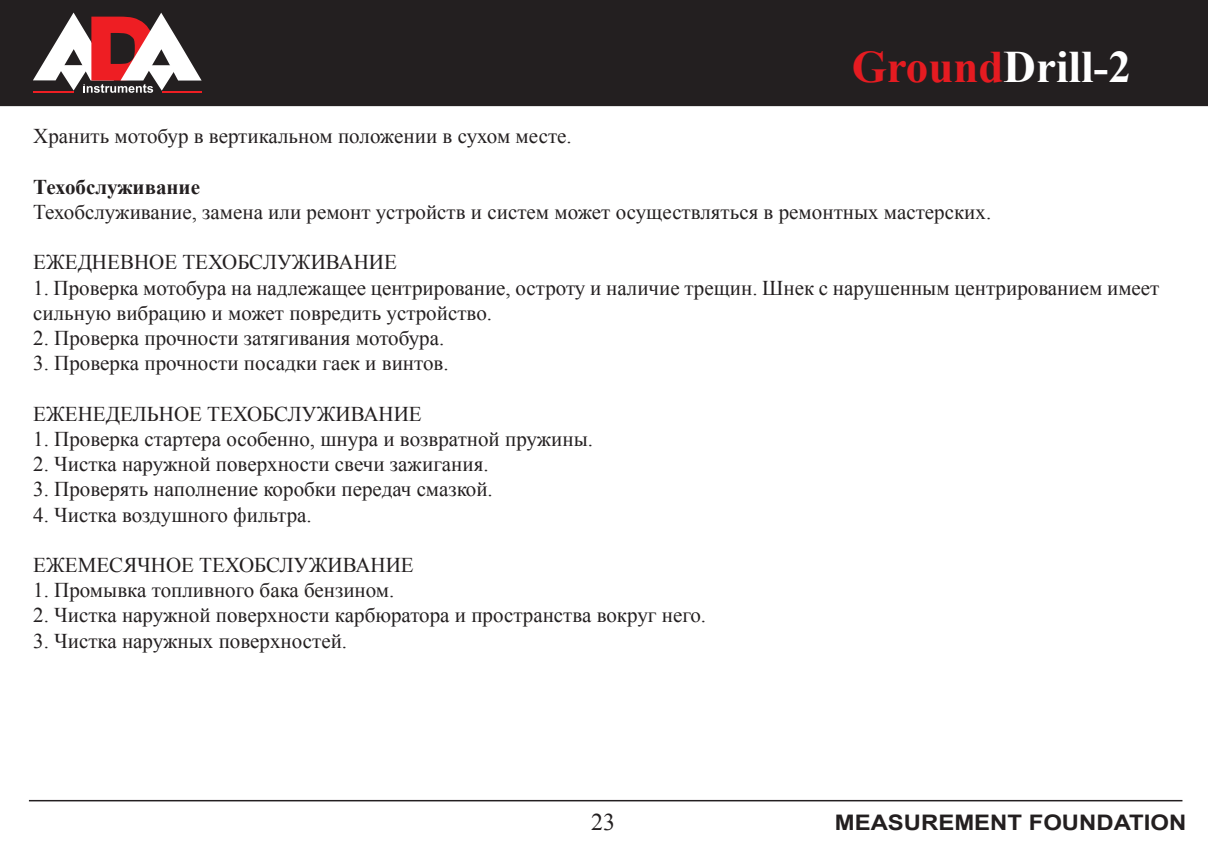
<style>
.page{position:relative;width:1208px;height:851px;background:#fff}
.page>*{position:absolute;margin:0;border:0;box-sizing:border-box;transform-origin:0 0}
.t1{font:700 45px "Times New Roman";color:#fff}
.t2{font:24px "Times New Roman";color:#231f20}
.t3{font:700 21.3px "Arial";color:#231f20;scale:1.12 1}
.t4{font:21px/25.2px "Times New Roman";color:#231f20}
.t5{font:700 21px "Times New Roman";color:#231f20}
.s1{color:#e51b21}
</style>
<div class="page">
<div style="left:0;top:0;width:1208px;height:106px;background:#231f20"></div>
<svg style="left:33px;top:13px;width:169px;height:80px"></svg>
<hr style="left:33px;top:91px;width:41px;height:1px;background:#ee1e23">
<hr style="left:162px;top:91px;width:40px;height:2px;background:#ee1e23">
<hr style="left:29px;top:799px;width:1153px;height:2px;background:#231f20">
<h1 class="t1" style="left:851px;top:35px;width:281px"><span class="s1">Ground</span>Drill-2</h1>
<p class="t4" style="left:33px;top:123px;width:540px">Хранить мотобур в вертикальном положении в сухом месте.</p>
<p class="t5" style="left:33px;top:172px;width:168px">Техобслуживание</p>
<p class="t4" style="left:33px;top:199px;width:959px">Техобслуживание, замена или ремонт устройств и систем может осуществляться в ремонтных мастерских.</p>
<p class="t4" style="left:33px;top:249px;width:365px">ЕЖЕДНЕВНОЕ ТЕХОБСЛУЖИВАНИЕ</p>
<p class="t4" style="left:33px;top:274px;width:1127px">1. Проверка мотобура на надлежащее центрирование, остроту и наличие трещин. Шнек с нарушенным центрированием имеет сильную вибрацию и может повредить устройство.</p>
<p class="t4" style="left:33px;top:325px;width:412px">2. Проверка прочности затягивания мотобура.</p>
<p class="t4" style="left:33px;top:350px;width:417px">3. Проверка прочности посадки гаек и винтов.</p>
<p class="t4" style="left:33px;top:400px;width:390px">ЕЖЕНЕДЕЛЬНОЕ ТЕХОБСЛУЖИВАНИЕ</p>
<p class="t4" style="left:33px;top:426px;width:561px">1. Проверка стартера особенно, шнура и возвратной пружины.</p>
<p class="t4" style="left:33px;top:451px;width:457px">2. Чистка наружной поверхности свечи зажигания.</p>
<p class="t4" style="left:33px;top:476px;width:461px">3. Проверять наполнение коробки передач смазкой.</p>
<p class="t4" style="left:33px;top:501px;width:280px">4. Чистка воздушного фильтра.</p>
<p class="t4" style="left:33px;top:552px;width:382px">ЕЖЕМЕСЯЧНОЕ ТЕХОБСЛУЖИВАНИЕ</p>
<p class="t4" style="left:33px;top:577px;width:363px">1. Промывка топливного бака бензином.</p>
<p class="t4" style="left:33px;top:602px;width:674px">2. Чистка наружной поверхности карбюратора и пространства вокруг него.</p>
<p class="t4" style="left:33px;top:627px;width:315px">3. Чистка наружных поверхностей.</p>
<p class="t2" style="left:591px;top:805px;width:25px">23</p>
<p class="t3" style="left:835px;top:808px;width:315px">MEASUREMENT FOUNDATION</p>
</div>
